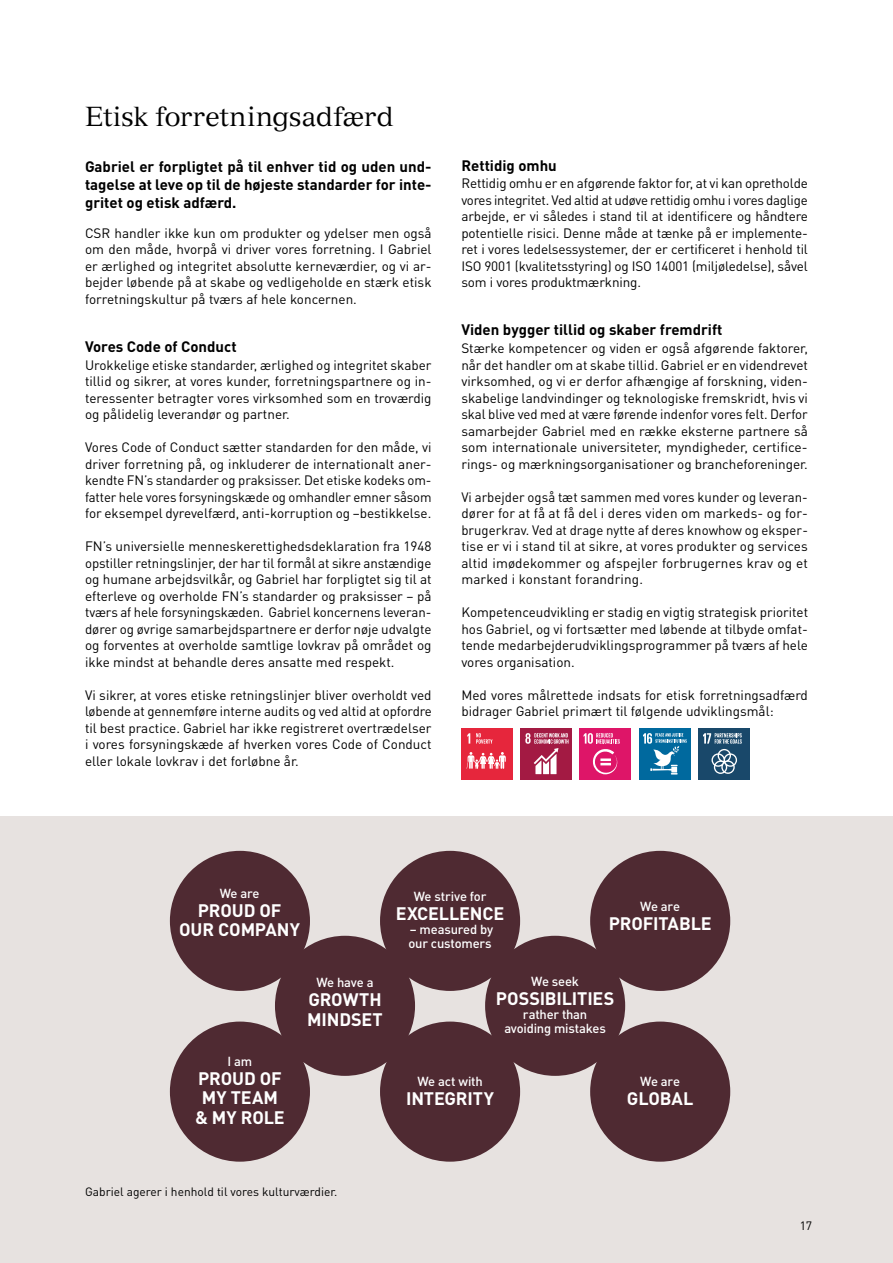
<style>
.page{position:relative;width:893px;height:1263px;background:#fff}
.page>*{position:absolute;margin:0;border:0;box-sizing:border-box;transform-origin:0 0}
.t1{font:27px "Versailles LT Std";letter-spacing:-.01em;color:#000}
.t2{font:700 17.85px/19.2px "DINOT";letter-spacing:-.01em;color:#fff;text-align:center}
.t3{font:700 15px/18px "DINOT";color:#000;text-align:justify}
.t4{font:13.5px/16.5px "DINOT";color:#000;text-align:justify}
.t5{font:500 12.9px/14.2px "DINOT";letter-spacing:-.015em;color:#fff}
.t6{font:12px "DINOT";color:#000}
</style>
<div class="page">
<div style="left:0;top:816px;width:893px;height:447px;background:#e7e2e0"></div>
<div style="left:461px;top:729px;width:51px;height:51px;background:#e6263c"></div>
<svg style="left:476px;top:733px;width:16px;height:11px"></svg>
<svg style="left:467px;top:733px;width:3px;height:11px"></svg>
<svg style="left:467px;top:752px;width:39px;height:17px"></svg>
<div style="left:521px;top:729px;width:51px;height:51px;background:#a31a43"></div>
<svg style="left:525px;top:733px;width:43px;height:41px"></svg>
<div style="left:580px;top:729px;width:51px;height:51px;background:#de1568"></div>
<svg style="left:583px;top:733px;width:37px;height:41px"></svg>
<div style="left:639px;top:729px;width:51px;height:51px;background:#00699e"></div>
<svg style="left:643px;top:733px;width:44px;height:41px"></svg>
<div style="left:698px;top:729px;width:51px;height:51px;background:#19486a"></div>
<svg style="left:703px;top:733px;width:39px;height:41px"></svg>
<div style="left:170px;top:851px;width:140px;height:140px;background:#4f2a32;border-radius:50%"></div>
<div style="left:380px;top:851px;width:140px;height:140px;background:#4f2a32;border-radius:50%"></div>
<div style="left:590px;top:851px;width:140px;height:140px;background:#4f2a32;border-radius:50%"></div>
<div style="left:170px;top:1021px;width:140px;height:141px;background:#4f2a32;border-radius:50%"></div>
<div style="left:380px;top:1021px;width:140px;height:141px;background:#4f2a32;border-radius:50%"></div>
<div style="left:590px;top:1021px;width:140px;height:141px;background:#4f2a32;border-radius:50%"></div>
<div style="left:275px;top:936px;width:140px;height:140px;background:#4f2a32;border-radius:50%"></div>
<div style="left:485px;top:936px;width:140px;height:140px;background:#4f2a32;border-radius:50%"></div>
<h1 class="t1" style="left:85px;top:100px;width:310px">Etisk forretningsadfærd</h1>
<p class="t3" style="left:85px;top:157px;width:348px">Gabriel er forpligtet på til enhver tid og uden und&shy;tagelse at leve op til de højeste standarder for inte&shy;gritet og etisk adfærd.</p>
<p class="t4" style="left:85px;top:224px;width:348px">CSR handler ikke kun om produkter og ydelser men også om den måde, hvorpå vi driver vores forretning. I Gabriel er ærlighed og integritet absolutte kerneværdier, og vi ar&shy;bejder løbende på at skabe og vedligeholde en stærk etisk forretningskultur på tværs af hele koncernen.</p>
<p class="t3" style="left:85px;top:337px;width:153px">Vores Code of Conduct</p>
<p class="t4" style="left:85px;top:356px;width:348px">Urokkelige etiske standarder, ærlighed og integritet skaber tillid og sikrer, at vores kunder, forretningspartnere og in&shy;teressenter betragter vores virksomhed som en troværdig og pålidelig leverandør og partner.</p>
<p class="t4" style="left:85px;top:439px;width:348px">Vores Code of Conduct sætter standarden for den måde, vi driver forretning på, og inkluderer de internationalt aner&shy;kendte FN’s standarder og praksisser. Det etiske kodeks om&shy;fatter hele vores forsyningskæde og omhandler emner såsom for eksempel dyrevelfærd, anti-korruption og –bestikkelse.</p>
<p class="t4" style="left:85px;top:538px;width:348px">FN’s universielle menneskerettighedsdeklaration fra 1948 opstiller retningslinjer, der har til formål at sikre anstændige og humane arbejdsvilkår, og Gabriel har forpligtet sig til at efterleve og overholde FN’s standarder og praksisser – på tværs af hele forsyningskæden. Gabriel koncernens leveran&shy;dører og øvrige samarbejdspartnere er derfor nøje udvalgte og forventes at overholde samtlige lovkrav på området og ikke mindst at behandle deres ansatte med respekt.</p>
<p class="t4" style="left:85px;top:686px;width:348px">Vi sikrer, at vores etiske retningslinjer bliver overholdt ved løbende at gennemføre interne audits og ved altid at opfordre til best practice. Gabriel har ikke registreret overtrædelser i vores forsyningskæde af hverken vores Code of Conduct eller lokale lovkrav i det forløbne år.</p>
<p class="t3" style="left:461px;top:156px;width:97px">Rettidig omhu</p>
<p class="t4" style="left:461px;top:175px;width:348px">Rettidig omhu er en afgørende faktor for, at vi kan opretholde vores integritet. Ved altid at udøve rettidig omhu i vores daglige arbejde, er vi således i stand til at identificere og håndtere potentielle risici. Denne måde at tænke på er implemente&shy;ret i vores ledelsessystemer, der er certificeret i henhold til ISO 9001 (kvalitetsstyring) og ISO 14001 (miljøledelse), såvel som i vores produktmærkning.</p>
<p class="t3" style="left:461px;top:320px;width:263px">Viden bygger tillid og skaber fremdrift</p>
<p class="t4" style="left:461px;top:340px;width:348px">Stærke kompetencer og viden er også afgørende faktorer, når det handler om at skabe tillid. Gabriel er en videndrevet virksomhed, og vi er derfor afhængige af forskning, viden&shy;skabelige landvindinger og teknologiske fremskridt, hvis vi skal blive ved med at være førende indenfor vores felt. Derfor samarbejder Gabriel med en række eksterne partnere så som internationale universiteter, myndigheder, certifice&shy;rings- og mærkningsorganisationer og brancheforeninger.</p>
<p class="t4" style="left:461px;top:488px;width:348px;text-align:left">Vi arbejder også tæt sammen med vores kunder og leveran&shy;dører for at få at få del i deres viden om markeds- og for&shy;brugerkrav. Ved at drage nytte af deres knowhow og eksper&shy;tise er vi i stand til at sikre, at vores produkter og services altid imødekommer og afspejler forbrugernes krav og et marked i konstant forandring.</p>
<p class="t4" style="left:461px;top:604px;width:348px">Kompetenceudvikling er stadig en vigtig strategisk prioritet hos Gabriel, og vi fortsætter med løbende at tilbyde omfat&shy;tende medarbejderudviklingsprogrammer på tværs af hele vores organisation.</p>
<p class="t4" style="left:461px;top:686px;width:348px">Med vores målrettede indsats for etisk forretningsadfærd bidrager Gabriel primært til følgende udviklingsmål:</p>
<p class="t5" style="left:220px;top:886px;width:41px">We are</p>
<h2 class="t2" style="left:179px;top:900px;width:122px">PROUD OF<br>OUR COMPANY</h2>
<p class="t5" style="left:228px;top:1054px;width:26px">I am</p>
<h2 class="t2" style="left:195px;top:1068px;width:91px">PROUD OF<br>MY TEAM &amp; MY ROLE</h2>
<p class="t5" style="left:316px;top:975px;width:59px">We have a</p>
<h2 class="t2" style="left:307px;top:990px;width:77px;text-align:left">GROWTH<br>MINDSET</h2>
<p class="t5" style="left:414px;top:888px;width:74px">We strive for</p>
<h2 class="t2" style="left:396px;top:903px;width:110px">EXCELLENCE</h2>
<p class="t5" style="left:408px;top:922px;width:86px">– measured by our customers</p>
<p class="t5" style="left:640px;top:898px;width:41px">We are</p>
<h2 class="t2" style="left:609px;top:913px;width:105px">PROFITABLE</h2>
<p class="t5" style="left:531px;top:973px;width:49px">We seek</p>
<h2 class="t2" style="left:496px;top:988px;width:120px">POSSIBILITIES</h2>
<p class="t5" style="left:504px;top:1006px;width:103px;text-align:center">rather than avoiding mistakes</p>
<p class="t5" style="left:417px;top:1073px;width:67px">We act with</p>
<h2 class="t2" style="left:406px;top:1088px;width:89px">INTEGRITY</h2>
<p class="t5" style="left:640px;top:1073px;width:41px">We are</p>
<h2 class="t2" style="left:627px;top:1088px;width:68px">GLOBAL</h2>
<p class="t6" style="left:85px;top:1183px;width:254px">Gabriel agerer i henhold til vores kulturværdier.</p>
<p class="t6" style="left:800px;top:1217px;width:14px">17</p>
</div>
